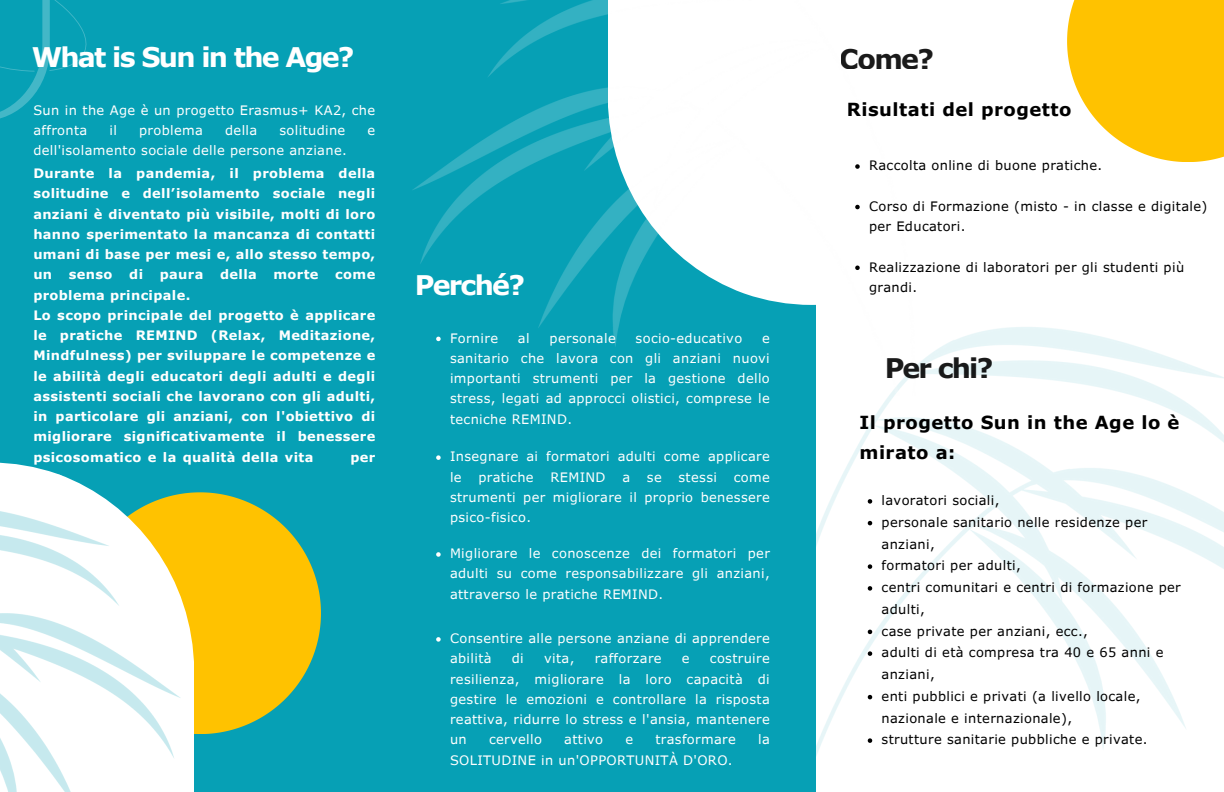
<style>
.page{position:relative;width:1224px;height:792px;background:#fff}
.page>*{position:absolute;margin:0;border:0;box-sizing:border-box;transform-origin:0 0}
.t1{font:700 27px "Verdana Pro";letter-spacing:-.065em;color:#fff}
.t2{font:700 27px "Verdana Pro";letter-spacing:-.065em;color:#000}
.t3{font:700 18px "Verdana Pro";letter-spacing:.025em;color:#000}
.t4{font:13px/20.2px "Verdana Pro";letter-spacing:.03em;color:#fff;text-align:justify}
.t5{font:700 13px/20.2px "Verdana Pro";letter-spacing:.025em;color:#fff;text-align:justify}
.t6{font:13px/21.8px "Verdana Pro";letter-spacing:.03em;color:#000}
</style>
<div class="page">
<img style="left:816px;top:327px;width:408px;height:429px">
<div style="left:0;top:0;width:816px;height:792px;background:#06a0b5"></div>
<svg style="left:0;top:0;width:87px;height:119px"></svg>
<svg style="left:194px;top:492px;width:127px;height:242px;fill:#ffc200"></svg>
<svg style="left:184px;top:492px;width:10px;height:300px;background:#fee38c"></svg>
<img style="left:412px;top:0;width:507px;height:396px">
<svg style="left:1067px;top:7px;width:157px;height:155px;background:#ffca22"></svg>
<img style="left:770px;top:0;width:454px;height:7px">
<img style="left:0;top:462px;width:184px;height:330px">
<svg style="left:436px;top:337px;width:5px;height:4px"></svg>
<svg style="left:855px;top:164px;width:5px;height:5px"></svg>
<svg style="left:855px;top:205px;width:5px;height:4px"></svg>
<svg style="left:855px;top:266px;width:5px;height:4px"></svg>
<svg style="left:436px;top:455px;width:5px;height:5px"></svg>
<svg style="left:436px;top:552px;width:5px;height:5px"></svg>
<svg style="left:436px;top:637px;width:5px;height:5px"></svg>
<svg style="left:868px;top:499px;width:4px;height:5px"></svg>
<svg style="left:868px;top:521px;width:4px;height:4px"></svg>
<svg style="left:868px;top:564px;width:4px;height:5px"></svg>
<svg style="left:868px;top:586px;width:4px;height:5px"></svg>
<svg style="left:868px;top:630px;width:4px;height:4px"></svg>
<svg style="left:868px;top:651px;width:4px;height:5px"></svg>
<svg style="left:868px;top:695px;width:4px;height:4px"></svg>
<svg style="left:868px;top:738px;width:4px;height:5px"></svg>
<p class="t1" style="left:32px;top:40px;width:324px">What is Sun in the Age?</p>
<p class="t4" style="left:33px;top:100px;width:343px">Sun in the Age è un progetto Erasmus+ KA2, che affronta</p>
<p class="t4" style="left:109px;top:120px;width:9px">il</p>
<p class="t4" style="left:139px;top:120px;width:65px">problema</p>
<p class="t4" style="left:225px;top:120px;width:34px">della</p>
<p class="t4" style="left:279px;top:120px;width:67px">solitudine</p>
<p class="t4" style="left:368px;top:120px;width:9px">e</p>
<p class="t4" style="left:33px;top:140px;width:315px">dell'isolamento sociale delle persone anziane.</p>
<p class="t5" style="left:33px;top:163px;width:343px">Durante la pandemia, il problema della solitudine e dell’isolamento sociale negli anziani è diventato più visibile, molti di loro hanno sperimentato la mancanza di contatti umani di base per mesi e, allo stesso tempo, un</p>
<p class="t5" style="left:69px;top:264px;width:45px">senso</p>
<p class="t5" style="left:129px;top:264px;width:15px">di</p>
<p class="t5" style="left:160px;top:264px;width:45px">paura</p>
<p class="t5" style="left:220px;top:264px;width:38px">della</p>
<p class="t5" style="left:274px;top:264px;width:47px">morte</p>
<p class="t5" style="left:335px;top:264px;width:42px">come</p>
<p class="t5" style="left:33px;top:284px;width:159px">problema principale.</p>
<p class="t5" style="left:33px;top:305px;width:343px">Lo scopo principale del progetto è applicare le pratiche REMIND (Relax, Meditazione, Mindfulness) per sviluppare le competenze e le abilità degli educatori degli adulti e degli assistenti sociali che lavorano con gli adulti, in particolare gli anziani, con l'obiettivo di migliorare significativamente il benessere psicosomatico e la qualità della vita</p>
<p class="t1" style="left:415px;top:268px;width:112px">Perché?</p>
<p class="t4" style="left:450px;top:327px;width:50px">Fornire</p>
<p class="t4" style="left:518px;top:327px;width:13px">al</p>
<p class="t4" style="left:550px;top:327px;width:68px">personale</p>
<p class="t4" style="left:636px;top:327px;width:108px">socio-educativo</p>
<p class="t4" style="left:450px;top:327px;width:321px;text-indent:312px">e sanitario che lavora con gli anziani nuovi importanti strumenti per la gestione dello stress, legati ad approcci olistici, comprese le tecniche REMIND.</p>
<p class="t5" style="left:350px;top:446px;width:26px">per</p>
<p class="t4" style="left:450px;top:446px;width:321px">Insegnare ai formatori adulti come applicare le</p>
<p class="t4" style="left:478px;top:466px;width:57px">pratiche</p>
<p class="t4" style="left:550px;top:466px;width:57px">REMIND</p>
<p class="t4" style="left:622px;top:466px;width:9px">a</p>
<p class="t4" style="left:647px;top:466px;width:16px">se</p>
<p class="t4" style="left:679px;top:466px;width:40px">stessi</p>
<p class="t4" style="left:450px;top:466px;width:321px;text-indent:284px">come strumenti per migliorare il proprio benessere psico-fisico.</p>
<p class="t4" style="left:450px;top:543px;width:321px">Migliorare le conoscenze dei formatori per adulti su come responsabilizzare gli anziani, attraverso le pratiche REMIND.</p>
<p class="t4" style="left:450px;top:628px;width:321px">Consentire alle persone anziane di apprendere abilità</p>
<p class="t4" style="left:512px;top:648px;width:14px">di</p>
<p class="t4" style="left:544px;top:648px;width:32px">vita,</p>
<p class="t4" style="left:595px;top:648px;width:68px">rafforzare</p>
<p class="t4" style="left:682px;top:648px;width:9px">e</p>
<p class="t4" style="left:450px;top:648px;width:321px;text-indent:260px">costruire resilienza, migliorare la loro capacità di gestire le emozioni e controllare la risposta reattiva, ridurre lo stress e l'ansia, mantenere un</p>
<p class="t4" style="left:489px;top:729px;width:54px">cervello</p>
<p class="t4" style="left:564px;top:729px;width:40px">attivo</p>
<p class="t4" style="left:625px;top:729px;width:9px">e</p>
<p class="t4" style="left:655px;top:729px;width:82px">trasformare</p>
<p class="t4" style="left:758px;top:729px;width:13px">la</p>
<p class="t4" style="left:450px;top:749px;width:284px">SOLITUDINE in un'OPPORTUNITÀ D'ORO.</p>
<h1 class="t2" style="left:840px;top:41px;width:96px">Come?</h1>
<p class="t3" style="left:847px;top:97px;width:226px">Risultati del progetto</p>
<p class="t6" style="left:869px;top:154px;width:235px">Raccolta online di buone pratiche.</p>
<p class="t6" style="left:869px;top:196px;width:340px;line-height:20.2px">Corso di Formazione (misto - in classe e digitale) per Educatori.</p>
<p class="t6" style="left:869px;top:256px;width:317px;line-height:20.2px">Realizzazione di laboratori per gli studenti più grandi.</p>
<h1 class="t2" style="left:884px;top:351px;width:111px">Per chi?</h1>
<p class="t3" style="left:859px;top:411px;width:321px">Il progetto Sun in the Age lo è</p>
<p class="t3" style="left:859px;top:441px;width:97px">mirato a:</p>
<p class="t6" style="left:882px;top:489px;width:119px">lavoratori sociali,</p>
<p class="t6" style="left:882px;top:511px;width:267px">personale sanitario nelle residenze per anziani,</p>
<p class="t6" style="left:882px;top:554px;width:141px">formatori per adulti,</p>
<p class="t6" style="left:882px;top:576px;width:301px">centri comunitari e centri di formazione per adulti,</p>
<p class="t6" style="left:882px;top:620px;width:208px">case private per anziani, ecc.,</p>
<p class="t6" style="left:882px;top:641px;width:283px">adulti di età compresa tra 40 e 65 anni e anziani,</p>
<p class="t6" style="left:882px;top:685px;width:260px">enti pubblici e privati (a livello locale, nazionale e internazionale),</p>
<p class="t6" style="left:882px;top:728px;width:267px">strutture sanitarie pubbliche e private.</p>
</div>
